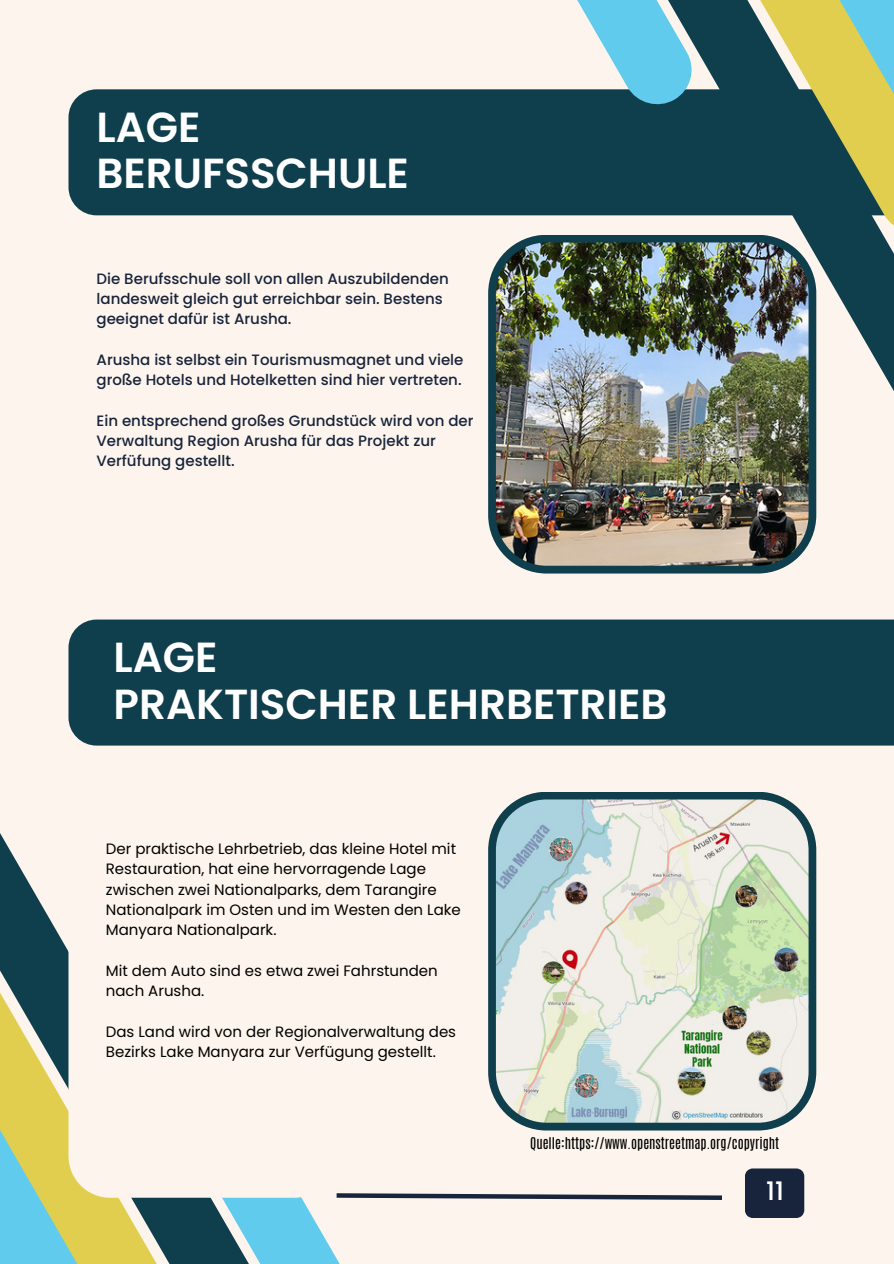
<style>
.page{position:relative;width:894px;height:1264px;background:#fff}
.page>*{position:absolute;margin:0;border:0;box-sizing:border-box;transform-origin:0 0}
.t1{font:600 42px/46.2px "Poppins";color:#fff}
.t2{font:500 25.5px "Poppins";color:#fff}
.t3{font:15px/20.2px "Poppins";color:#000}
.t4{font:500 15px/20.2px "Poppins";color:#18243b}
.t5{font:13.5px "Antonio";color:#000}
</style>
<div class="page">
<div style="left:0;top:0;width:893px;height:1263px;background:#fdf5ed"></div>
<div style="left:68px;top:89px;width:541px;height:126px;background:#0f3e4d"></div>
<svg style="left:609px;top:0;width:284px;height:414px;fill:#0f3e4d"></svg>
<svg style="left:518px;top:0;width:178px;height:109px"></svg>
<svg style="left:0;top:833px;width:182px;height:430px"></svg>
<svg style="left:68px;top:900px;width:114px;height:297px"></svg>
<svg style="left:182px;top:1130px;width:544px;height:133px"></svg>
<div style="left:745px;top:1168px;width:59px;height:49px;background:#18243b"></div>
<div style="left:68px;top:619px;width:825px;height:126px;background:#0f3e4d"></div>
<img style="left:488px;top:235px;width:328px;height:338px">
<img style="left:488px;top:792px;width:328px;height:338px">
<p class="t1" style="left:96px;top:104px;width:314px">LAGE<br>BERUFSSCHULE</p>
<h2 class="t4" style="left:96px;top:268px;width:354px">Die Berufsschule soll von allen Auszubildenden landesweit gleich gut erreichbar sein. Bestens geeignet dafür ist Arusha.</h2>
<h2 class="t4" style="left:96px;top:349px;width:368px">Arusha ist selbst ein Tourismusmagnet und viele große Hotels und Hotelketten sind hier vertreten.</h2>
<h1 class="t4" style="left:96px;top:410px;width:378px">Ein entsprechend großes Grundstück wird von der<br>Verwaltung Region Arusha für das Projekt zur<br>Verfüfung gestellt.</h1>
<p class="t1" style="left:113px;top:634px;width:555px">LAGE<br>PRAKTISCHER LEHRBETRIEB</p>
<p class="t3" style="left:106px;top:838px;width:356px">Der praktische Lehrbetrieb, das kleine Hotel mit Restauration, hat eine hervorragende Lage zwischen zwei Nationalparks, dem Tarangire Nationalpark im Osten und im Westen den Lake Manyara Nationalpark.</p>
<p class="t3" style="left:106px;top:960px;width:333px">Mit dem Auto sind es etwa zwei Fahrstunden nach Arusha.</p>
<p class="t3" style="left:106px;top:1021px;width:351px">Das Land wird von der Regionalverwaltung des<br>Bezirks Lake Manyara zur Verfügung gestellt.</p>
<p class="t5" style="left:530px;top:1133px;width:250px">Quelle:https://www.openstreetmap.org/copyright</p>
<h2 class="t2" style="left:765px;top:1172px;width:19px">11</h2>
</div>
